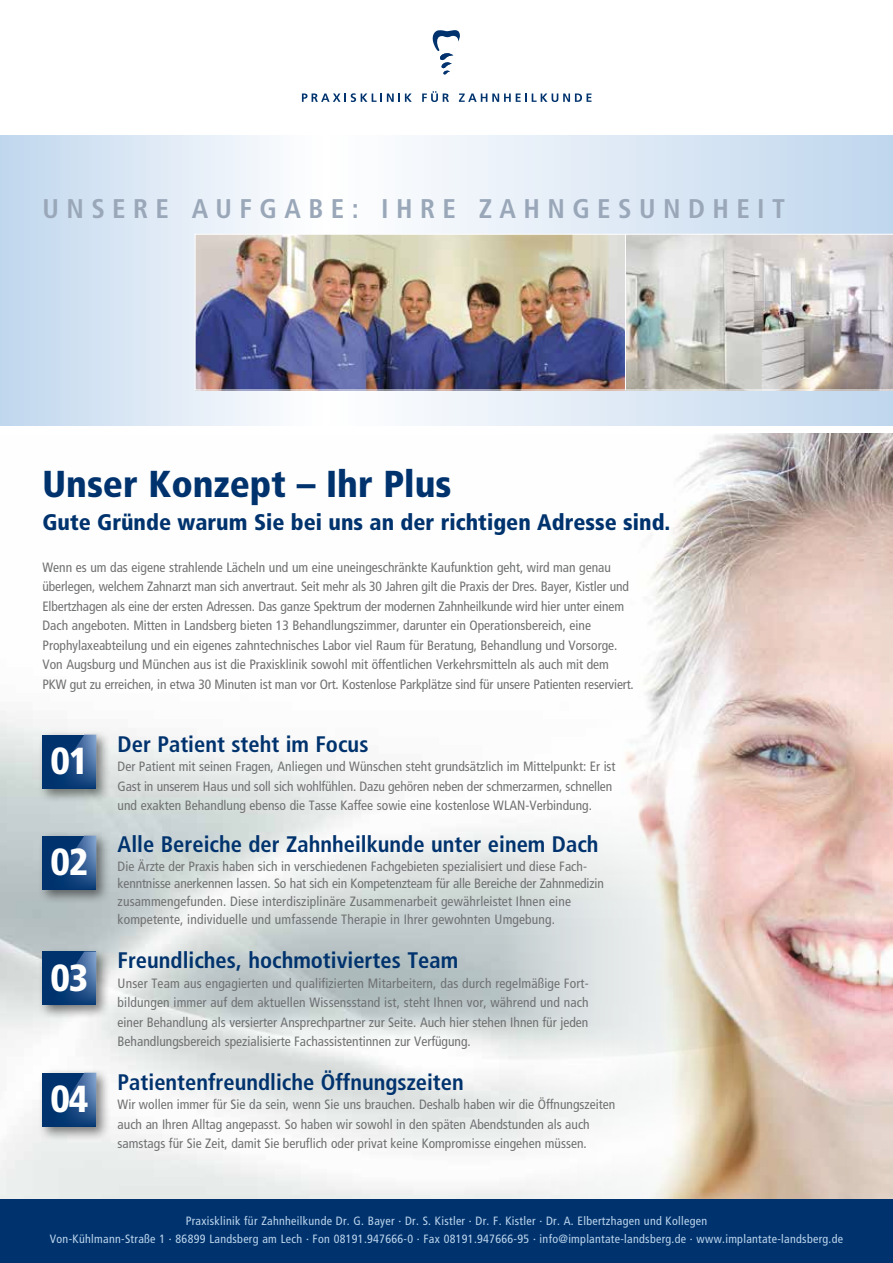
<style>
.page{position:relative;width:893px;height:1263px;background:#fff}
.page>*{position:absolute;margin:0;border:0;box-sizing:border-box;transform-origin:0 0}
.t1{font:900 condensed 37.65px "Frutiger";letter-spacing:-.03em;color:#fff}
.t2{font:900 condensed 37.5px "Frutiger";color:#00336e}
.t3{font:700 condensed 27px "Frutiger";letter-spacing:.275em;color:#99a7b9}
.t4{font:700 condensed 22.5px "Frutiger";color:#00336e}
.t5{font:900 condensed 22.5px "Frutiger";color:#00336e}
.t6{font:condensed 13.5px/19.5px "Frutiger";color:#707172}
.t7{font:condensed 12px/18px "Frutiger";letter-spacing:.025em;color:#bdd5ed;text-align:center}
</style>
<div class="page">
<img style="left:501px;top:434px;width:392px;height:765px">
<div style="left:0;top:1199px;width:893px;height:64px;background:#00336e"></div>
<svg style="left:432px;top:30px;width:28px;height:45px"></svg>
<svg style="left:302px;top:93px;width:110px;height:9px"></svg>
<svg style="left:422px;top:91px;width:27px;height:11px"></svg>
<svg style="left:459px;top:93px;width:132px;height:9px"></svg>
<svg style="left:0;top:135px;width:893px;height:290px"></svg>
<img style="left:197px;top:236px;width:427px;height:152px">
<div style="left:195px;top:234px;width:431px;height:156px;border:1px solid #fff"></div>
<svg style="left:625px;top:234px;width:268px;height:156px;background:#c8c6c3"></svg>
<div style="left:38px;top:730px;width:73px;height:73px;background:#000;opacity:.5"></div>
<div style="left:43px;top:735px;width:53px;height:53px;background:#00336e"></div>
<svg style="left:65px;top:735px;width:31px;height:52px"></svg>
<div style="left:38px;top:831px;width:73px;height:73px;background:#000;opacity:.5"></div>
<div style="left:43px;top:836px;width:53px;height:53px;background:#00336e"></div>
<svg style="left:65px;top:836px;width:31px;height:52px"></svg>
<div style="left:38px;top:947px;width:73px;height:73px;background:#000;opacity:.5"></div>
<div style="left:43px;top:951px;width:53px;height:54px;background:#00336e"></div>
<svg style="left:65px;top:951px;width:31px;height:53px"></svg>
<div style="left:38px;top:1068px;width:73px;height:73px;background:#000;opacity:.5"></div>
<div style="left:43px;top:1073px;width:53px;height:53px;background:#00336e"></div>
<svg style="left:65px;top:1073px;width:31px;height:52px"></svg>
<h3 class="t3" style="left:43px;top:193px;width:744px">UNSERE AUFGABE: IHRE ZAHNGESUNDHEIT</h3>
<h2 class="t2" style="left:43px;top:461px;width:410px">Unser Konzept – Ihr Plus</h2>
<h3 class="t5" style="left:43px;top:508px;width:629px">Gute Gründe warum Sie bei uns an der richtigen Adresse sind.</h3>
<p class="t6" style="left:43px;top:557px;width:593px">Wenn es um das eigene strahlende Lächeln und um eine uneingeschränkte Kaufunktion geht, wird man genau überlegen, welchem Zahnarzt man sich anvertraut. Seit mehr als 30 Jahren gilt die Praxis der Dres. Bayer, Kistler und Elbertzhagen als eine der ersten Adressen. Das ganze Spektrum der modernen Zahnheilkunde wird hier unter einem Dach angeboten. Mitten in Landsberg bieten 13 Behandlungszimmer, darunter ein Operationsbereich, eine Prophylaxeabteilung und ein eigenes zahntechnisches Labor viel Raum für Beratung, Behandlung und Vorsorge.<br>Von Augsburg und München aus ist die Praxisklinik sowohl mit öffentlichen Verkehrsmitteln als auch mit dem PKW gut zu erreichen, in etwa 30 Minuten ist man vor Ort. Kostenlose Parkplätze sind für unsere Patienten reserviert.</p>
<h1 class="t1" style="left:50px;top:738px;width:40px">01</h1>
<h1 class="t1" style="left:50px;top:839px;width:40px">02</h1>
<h1 class="t1" style="left:50px;top:955px;width:40px">03</h1>
<h1 class="t1" style="left:50px;top:1076px;width:40px">04</h1>
<h3 class="t4" style="left:118px;top:731px;width:252px">Der Patient steht im Focus</h3>
<p class="t6" style="left:118px;top:757px;width:499px">Der Patient mit seinen Fragen, Anliegen und Wünschen steht grundsätzlich im Mittelpunkt: Er ist<br>Gast in unserem Haus und soll sich wohlfühlen. Dazu gehören neben der schmerzarmen, schnellen und exakten Behandlung ebenso die Tasse Kaffee sowie eine kostenlose WLAN-Verbindung.</p>
<h3 class="t4" style="left:118px;top:831px;width:482px">Alle Bereiche der Zahnheilkunde unter einem Dach</h3>
<p class="t6" style="left:118px;top:857px;width:488px;line-height:18px">Die Ärzte der Praxis haben sich in verschiedenen Fachgebieten spezialisiert und diese Fach&shy;kenntnisse anerkennen lassen. So hat sich ein Kompetenzteam für alle Bereiche der Zahnmedizin zusammengefunden. Diese interdisziplinäre Zusammenarbeit gewährleistet Ihnen eine kompetente, individuelle und umfassende Therapie in Ihrer gewohnten Umgebung.</p>
<h3 class="t4" style="left:118px;top:947px;width:342px">Freundliches, hochmotiviertes Team</h3>
<p class="t6" style="left:118px;top:973px;width:473px;text-align:justify">Unser Team aus engagierten und qualifizierten Mitarbeitern, das durch regelmäßige Fort&shy;bildungen immer auf dem aktuellen Wissensstand ist, steht Ihnen vor, während und nach einer Behandlung als versierter Ansprechpartner zur Seite. Auch hier stehen Ihnen für jeden Behandlungsbereich spezialisierte Fachassistentinnen zur Verfügung.</p>
<h3 class="t4" style="left:118px;top:1068px;width:348px">Patientenfreundliche Öffnungszeiten</h3>
<p class="t6" style="left:118px;top:1095px;width:499px">Wir wollen immer für Sie da sein, wenn Sie uns brauchen. Deshalb haben wir die Öffnungszeiten auch an Ihren Alltag angepasst. So haben wir sowohl in den späten Abendstunden als auch samstags für Sie Zeit, damit Sie beruflich oder privat keine Kompromisse eingehen müssen.</p>
<p class="t7" style="left:50px;top:1211px;width:795px">Praxisklinik für Zahnheilkunde Dr. G. Bayer · Dr. S. Kistler · Dr. F. Kistler · Dr. A. Elbertzhagen und Kollegen<br>Von-Kühlmann-Straße 1 · 86899 Landsberg am Lech · Fon 08191.947666-0 · Fax 08191.947666-95 · info@implantate-landsberg.de · www.implantate-landsberg.de</p>
</div>
